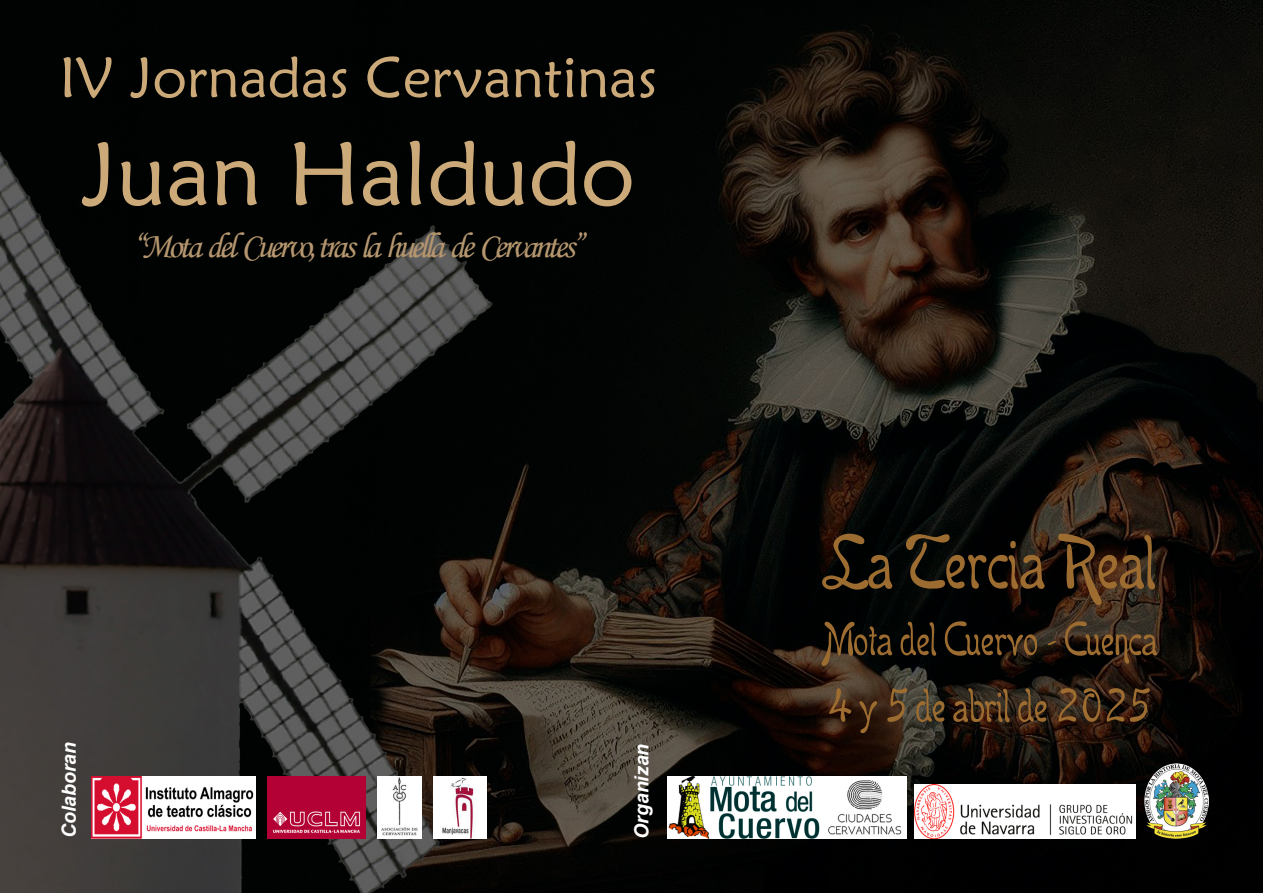
<style>
.page{position:relative;width:1263px;height:893px;background:#fff}
.page>*{position:absolute;margin:0;border:0;box-sizing:border-box;transform-origin:0 0}
.t1{font:90px "Boomerang";color:#9d6c30}
.t2{font:90px "Maiandra GD";color:#cca978}
.t3{font:57px "Maiandra GD";color:#cca978}
.t4{font:55.5px "Boomerang";color:#9d6c30}
.t5{font:36px "Monotype Corsiva";letter-spacing:-.1em;color:#b5966f}
.t6{font:italic 700 19.5px "Arial";color:#fff}
</style>
<div class="page">
<img style="left:0;top:0;width:1263px;height:893px">
<img style="left:268px;top:776px;width:97px;height:63px">
<img style="left:91px;top:776px;width:164px;height:63px">
<img style="left:1144px;top:764px;width:65px;height:74px">
<img style="left:434px;top:776px;width:53px;height:63px">
<img style="left:667px;top:776px;width:239px;height:63px">
<img style="left:378px;top:776px;width:43px;height:63px">
<img style="left:915px;top:785px;width:221px;height:54px">
<p class="t3" style="left:59px;top:42px;width:599px">IV Jornadas Cervantinas</p>
<p class="t2" style="left:81px;top:119px;width:555px">Juan Haldudo</p>
<p class="t5" style="left:132px;top:224px;width:453px">“Mota del Cuervo,tras la huella de Cervantes”</p>
<p class="t6" style="left:56px;top:838px;width:98px;rotate:-90deg">Colaboran</p>
<p class="t6" style="left:629px;top:839px;width:97px;rotate:-90deg">Organizan</p>
<p class="t1" style="left:822px;top:506px;width:337px">La Tercia Real</p>
<p class="t4" style="left:821px;top:604px;width:338px">Mota del Cuervo - Cuenca</p>
<p class="t4" style="left:828px;top:671px;width:325px">4 y 5 de abril de 2025</p>
</div>
